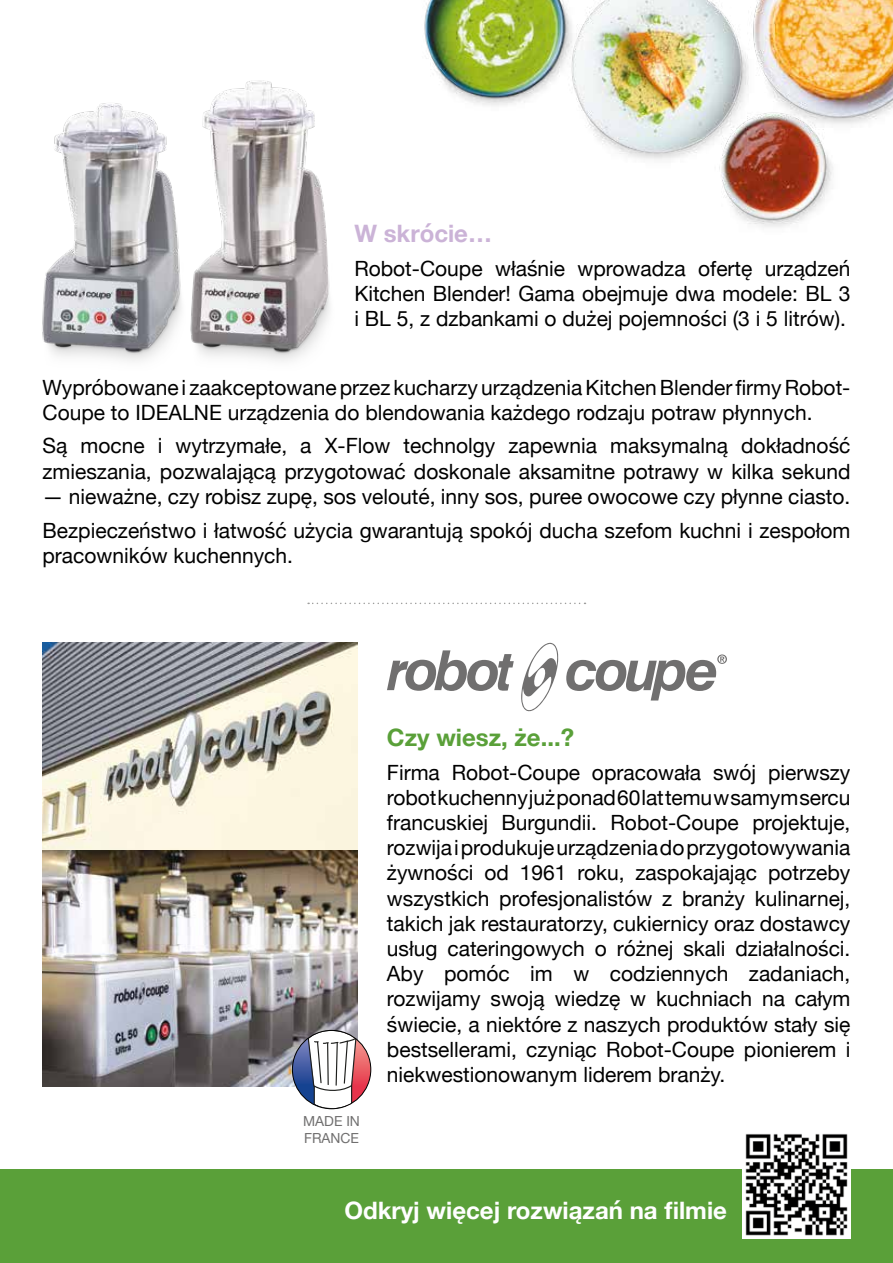
<style>
.page{position:relative;width:893px;height:1263px;background:#fff}
.page>*{position:absolute;margin:0;border:0;box-sizing:border-box;transform-origin:0 0}
.t1{font:700 24px "Helvetica Neue";color:#fff}
.t2{font:700 24px "Helvetica Neue";color:#5aa039}
.t3{font:700 24px "Helvetica Neue";color:#cbb3d7}
.t4{font:21px/25.2px "Helvetica Neue";color:#000}
.t5{font:13.8px/16.6px "Helvetica Neue";color:#706f6f}
</style>
<div class="page">
<svg style="left:387px;top:650px;width:127px;height:41px"></svg>
<svg style="left:521px;top:642px;width:37px;height:70px"></svg>
<svg style="left:566px;top:654px;width:161px;height:46px"></svg>
<div style="left:0;top:1169px;width:893px;height:94px;background:#5aa039"></div>
<img style="left:42px;top:103px;width:136px;height:258px">
<img style="left:178px;top:80px;width:152px;height:281px">
<svg style="left:308px;top:603px;width:277px;height:1px"></svg>
<img style="left:42px;top:643px;width:315px;height:208px">
<img style="left:42px;top:851px;width:315px;height:236px">
<svg style="left:292px;top:1030px;width:79px;height:79px"></svg>
<div style="left:292px;top:1030px;width:79px;height:79px;border:1px solid #000;border-radius:50%"></div>
<img style="left:424px;top:0;width:127px;height:106px">
<img style="left:551px;top:0;width:146px;height:160px">
<img style="left:695px;top:0;width:198px;height:141px">
<img style="left:697px;top:105px;width:153px;height:122px">
<img style="left:742px;top:1134px;width:108px;height:105px">
<p class="t3" style="left:354px;top:215px;width:139px">W skrócie…</p>
<p class="t4" style="left:354px;top:257px;width:498px;text-align:justify">Robot-Coupe właśnie wprowadza ofertę urządzeń Kitchen Blender! Gama obejmuje dwa modele: BL 3 i BL 5, z dzbankami o dużej pojemności (3 i 5 litrów).</p>
<p class="t4" style="left:43px;top:376px;width:809px">Wypróbowane i zaakceptowane przez kucharzy urządzenia Kitchen Blender firmy Robot-<br>Coupe to IDEALNE urządzenia do blendowania każdego rodzaju potraw płynnych.</p>
<p class="t4" style="left:43px;top:434px;width:809px">Są mocne i wytrzymałe, a X-Flow technolgy zapewnia maksymalną dokładność zmieszania, pozwalającą przygotować doskonale aksamitne potrawy w kilka sekund</p>
<p class="t4" style="left:43px;top:481px;width:809px;line-height:33.8px">— nieważne, czy robisz zupę, sos velouté, inny sos, puree owocowe czy płynne ciasto.<br>Bezpieczeństwo i łatwość użycia gwarantują spokój ducha szefom kuchni i zespołom</p>
<p class="t4" style="left:43px;top:544px;width:252px">pracowników kuchennych.</p>
<p class="t5" style="left:303px;top:1113px;width:58px">MADE IN<br>FRANCE</p>
<p class="t2" style="left:387px;top:718px;width:189px">Czy wiesz, że...?</p>
<p class="t4" style="left:387px;top:761px;width:465px;text-align:justify">Firma Robot-Coupe opracowała swój pierwszy robot kuchenny już ponad 60lat temu w samym sercu francuskiej Burgundii. Robot-Coupe projektuje, rozwija i produkuje urządzenia do przygotowywania żywności od 1961 roku, zaspokajając potrzeby wszystkich profesjonalistów z branży kulinarnej, takich jak restauratorzy, cukiernicy oraz dostawcy usług cateringowych o różnej skali działalności.<br>Aby pomóc im w codziennych zadaniach, rozwijamy swoją wiedzę w kuchniach na całym świecie, a niektóre z naszych produktów stały się bestsellerami, czyniąc Robot-Coupe pionierem i niekwestionowanym liderem branży.</p>
<p class="t1" style="left:344px;top:1192px;width:384px">Odkryj więcej rozwiązań na filmie</p>
</div>
